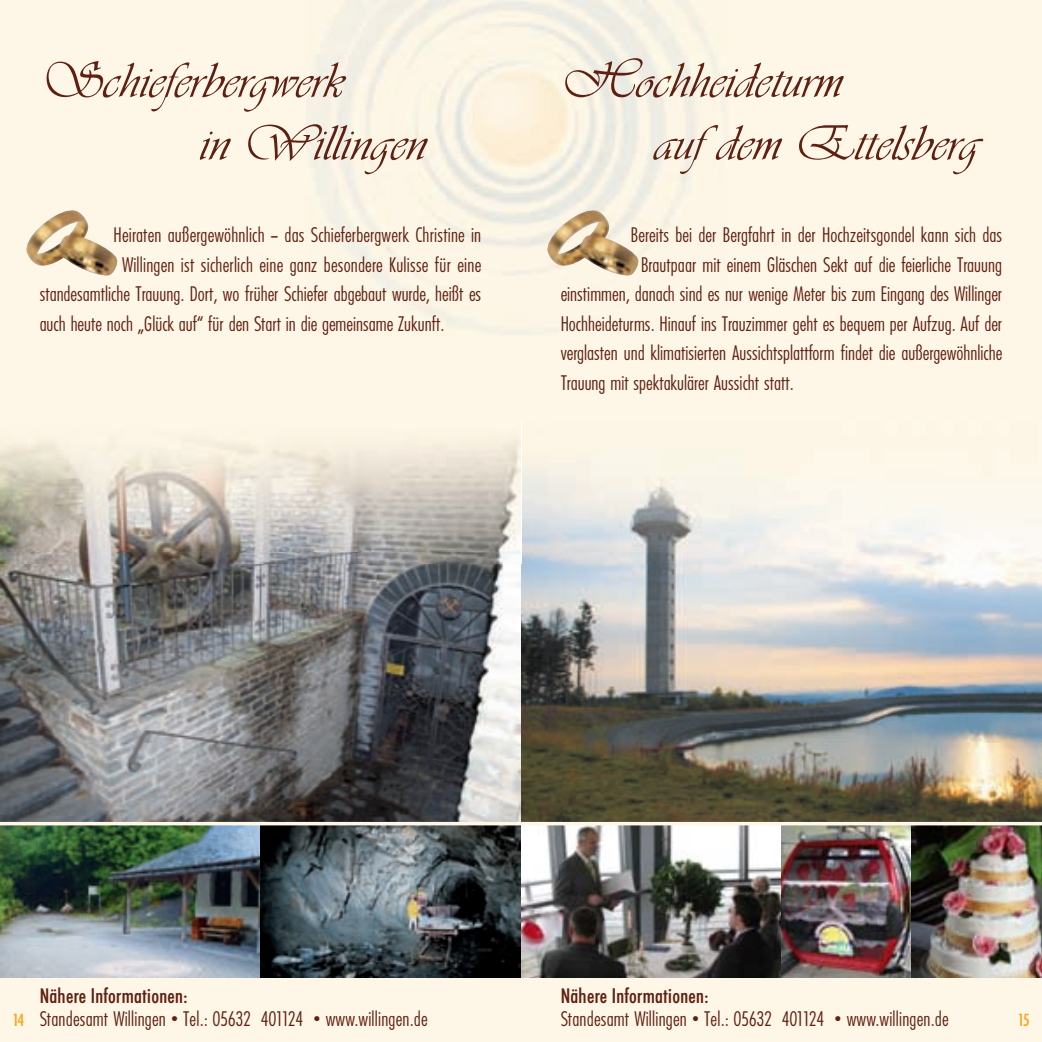
<style>
.page{position:relative;width:1042px;height:1042px;background:#fef6e6}
.page>*{position:absolute;margin:0;border:0;box-sizing:border-box;transform-origin:0 0}
.t1{font:52.15px/62.6px "Vivaldi D";letter-spacing:.005em;color:#602011}
.t2{font:300 21px/22.8px "Futura Condensed BQ";color:#602011}
.t3{font:500 21px "Futura Condensed BQ";letter-spacing:.01em;color:#602011}
.t4{font:500 17.5px "Futura Condensed BQ";color:#f9a51b}
.s1{font-weight:500}
.s2{font-weight:500;font-size:17.5px;color:#f9a51b}
</style>
<div class="page">
<img style="left:0;top:421px;width:1042px;height:556px">
<img style="left:312px;top:0;width:404px;height:333px">
<img style="left:781px;top:825px;width:131px;height:152px">
<img style="left:912px;top:825px;width:130px;height:152px">
<hr style="left:0;top:822px;width:1042px;height:3px;background:#fef6e6">
<img style="left:0;top:422px;width:1042px;height:142px">
<svg style="left:521px;top:552px;width:1px;height:12px"></svg>
<img style="left:521px;top:422px;width:1px;height:130px">
<img style="left:26px;top:210px;width:91px;height:66px">
<img style="left:547px;top:210px;width:91px;height:66px">
<h1 class="t1" style="left:199px;top:48px;width:228px;text-indent:-160px">Schieferbergwerk<br>in Willingen</h1>
<p class="t2" style="left:114px;top:224px;width:369px">Heiraten außergewöhnlich – das Schieferbergwerk Christine in</p>
<p class="t2" style="left:122px;top:253px;width:361px">Willingen ist sicherlich eine ganz besondere Kulisse für eine</p>
<p class="t2" style="left:40px;top:283px;width:443px">standesamtliche Trauung. Dort, wo früher Schiefer abgebaut wurde, heißt es</p>
<p class="t2" style="left:40px;top:312px;width:406px">auch heute noch „Glück auf“ für den Start in die gemeinsame Zukunft.</p>
<h1 class="t1" style="left:654px;top:48px;width:326px;text-indent:-93px">Hochheideturm aufdem Ettelsberg</h1>
<p class="t2" style="left:631px;top:224px;width:373px">Bereits bei der Bergfahrt in der Hochzeitsgondel kann sich das</p>
<p class="t2" style="left:641px;top:253px;width:363px">Brautpaar mit einem Gläschen Sekt auf die feierliche Trauung</p>
<p class="t2" style="left:561px;top:283px;width:443px">einstimmen, danach sind es nur wenige Meter bis zum Eingang des Willinger</p>
<p class="t2" style="left:561px;top:312px;width:443px">Hochheideturms. Hinauf ins Trauzimmer geht es bequem per Aufzug. Auf der</p>
<p class="t2" style="left:561px;top:342px;width:443px">verglasten und klimatisierten Aussichtsplattform findet die außergewöhnliche</p>
<p class="t2" style="left:561px;top:371px;width:234px">Trauung mit spektakulärer Aussicht statt.</p>
<p class="t2" style="left:12px;top:984px;width:417px;text-indent:27px"><span class="s1">Nähere Informationen:<br></span><span class="s2">14</span> Standesamt Willingen • Tel.: 05632 401124 • www.willingen.de</p>
<p class="t3" style="left:561px;top:984px;width:149px">Nähere Informationen:</p>
<p class="t2" style="left:561px;top:1007px;width:389px">Standesamt Willingen • Tel.: 05632 401124 • www.willingen.de</p>
<p class="t4" style="left:1017px;top:1010px;width:13px">15</p>
</div>
